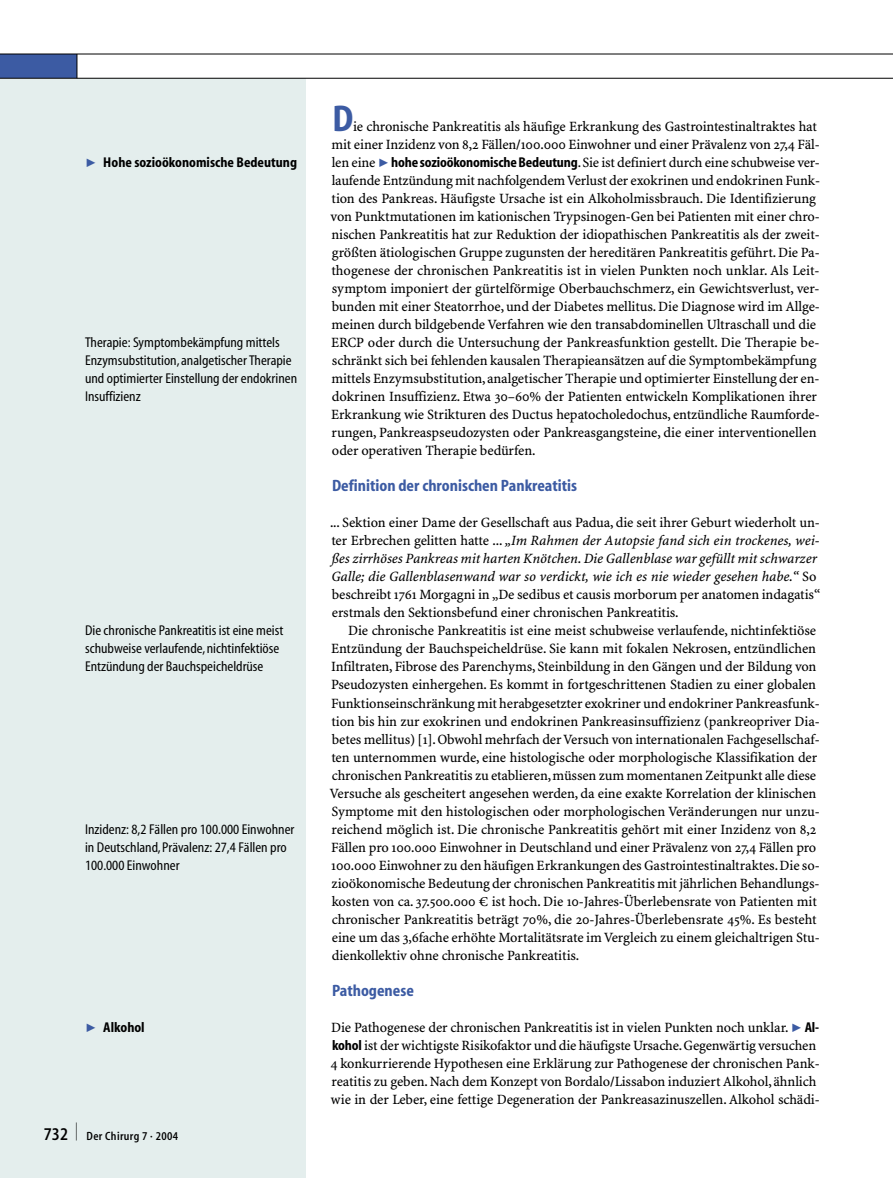
<style>
.page{position:relative;width:893px;height:1178px;background:#fff}
.page>*{position:absolute;margin:0;border:0;box-sizing:border-box;transform-origin:0 0}
.t1{font:700 condensed 37.5px "S Myriad";color:#3c5ba3}
.t2{font:700 condensed 16.5px "S Myriad";color:#3c5ba3}
.t3{font:14.25px/18px "S Minion Plus";letter-spacing:-.01em;color:#000}
.t4{font:condensed 14.25px/18px "S Myriad";color:#000}
.t5{font:700 condensed 14.25px "S Myriad";color:#000}
.t6{font:600 condensed 12px "S Myriad";letter-spacing:.03em;color:#000}
.s1{font-size:18px}
.s2{font-family:"S Myriad";font-weight:700;font-stretch:condensed}
.s3{font-style:italic}
</style>
<div class="page">
<div style="left:0;top:78px;width:306px;height:1100px;background:#e4eeed"></div>
<div style="left:0;top:54px;width:77px;height:24px;background:#3c5ba3"></div>
<svg style="left:77px;top:55px;width:1px;height:23px"></svg>
<hr style="left:0;top:54px;width:893px;height:1px;background:#000">
<hr style="left:0;top:78px;width:893px;height:1px;background:#000">
<p class="t5" style="left:103px;top:155px;width:195px">Hohe sozioökonomische Bedeutung</p>
<p class="t4" style="left:85px;top:334px;width:214px">Therapie: Symptombekämpfung mittels Enzymsubstitution, analgetischer Therapie und optimierter Einstellung der endokrinen Insuffizienz</p>
<p class="t4" style="left:85px;top:622px;width:200px">Die chronische Pankreatitis ist eine meist schubweise verlaufende, nichtinfektiöse<br>Entzündung der Bauchspeicheldrüse</p>
<p class="t4" style="left:85px;top:820px;width:211px">Inzidenz: 8,2 Fällen pro 100.000 Einwohner in Deutschland, Prävalenz: 27,4 Fällen pro<br>100.000 Einwohner</p>
<p class="t5" style="left:103px;top:1019px;width:43px">Alkohol</p>
<p class="t6" style="left:44px;top:1129px;width:136px"><span class="s1">732 </span><sup>|</sup> Der Chirurg 7 · 2004</p>
<h1 class="t1" style="left:332px;top:100px;width:22px">D</h1>
<p class="t3" style="left:331px;top:118px;width:491px;text-indent:22px">ie chronische Pankreatitis als häufige Erkrankung des Gastrointestinaltraktes hat mit einer Inzidenz von 8,2 Fällen/100.000 Einwohner und einer Prävalenz von 27,4 Fäl&shy;len eine <span class="s2">hohe sozioökonomische Bedeutung</span>. Sie ist definiert durch eine schubweise ver&shy;laufende Entzündung mit nachfolgendem Verlust der exokrinen und endokrinen Funk&shy;tion des Pankreas. Häufigste Ursache ist ein Alkoholmissbrauch. Die Identifizierung von Punktmutationen im kationischen Trypsinogen-Gen bei Patienten mit einer chro&shy;nischen Pankreatitis hat zur Reduktion der idiopathischen Pankreatitis als der zweit&shy;größten ätiologischen Gruppe zugunsten der hereditären Pankreatitis geführt. Die Pa&shy;thogenese der chronischen Pankreatitis ist in vielen Punkten noch unklar. Als Leit&shy;symptom imponiert der gürtelförmige Oberbauchschmerz, ein Gewichtsverlust, ver&shy;bunden mit einer Steatorrhoe, und der Diabetes mellitus. Die Diagnose wird im Allge&shy;meinen durch bildgebende Verfahren wie den transabdominellen Ultraschall und die ERCP oder durch die Untersuchung der Pankreasfunktion gestellt. Die Therapie be&shy;schränkt sich bei fehlenden kausalen Therapieansätzen auf die Symptombekämpfung mittels Enzymsubstitution, analgetischer Therapie und optimierter Einstellung der en&shy;dokrinen Insuffizienz. Etwa 30–60% der Patienten entwickeln Komplikationen ihrer Erkrankung wie Strikturen des Ductus hepatocholedochus, entzündliche Raumforde&shy;rungen, Pankreaspseudozysten oder Pankreasgangsteine, die einer interventionellen oder operativen Therapie bedürfen.</p>
<p class="t2" style="left:332px;top:478px;width:247px">Definition der chronischen Pankreatitis</p>
<p class="t3" style="left:330px;top:514px;width:492px">... Sektion einer Dame der Gesellschaft aus Padua, die seit ihrer Geburt wiederholt un&shy;ter Erbrechen gelitten hatte ... <span class="s3">„Im Rahmen der Autopsie fand sich ein trockenes, wei&shy;ßes zirrhöses Pankreas mit harten Knötchen. Die Gallenblase war gefüllt mit schwarzer Galle; die Gallenblasenwand war so verdickt, wie ich es nie wieder gesehen habe.“</span> So beschreibt 1761 Morgagni in „De sedibus et causis morborum per anatomen indagatis“ erstmals den Sektionsbefund einer chronischen Pankreatitis.</p>
<p class="t3" style="left:330px;top:622px;width:492px;text-indent:19px">Die chronische Pankreatitis ist eine meist schubweise verlaufende, nichtinfektiöse Entzündung der Bauchspeicheldrüse. Sie kann mit fokalen Nekrosen, entzündlichen Infiltraten, Fibrose des Parenchyms, Steinbildung in den Gängen und der Bildung von Pseudozysten einhergehen. Es kommt in fortgeschrittenen Stadien zu einer globalen Funktionseinschränkung mit herabgesetzter exokriner und endokriner Pankreasfunk&shy;tion bis hin zur exokrinen und endokrinen Pankreasinsuffizienz (pankreopriver Dia&shy;betes mellitus) [1]. Obwohl mehrfach der Versuch von internationalen Fachgesellschaf&shy;ten unternommen wurde, eine histologische oder morphologische Klassifikation der chronischen Pankreatitis zu etablieren, müssen zum momentanen Zeitpunkt alle diese Versuche als gescheitert angesehen werden, da eine exakte Korrelation der klinischen Symptome mit den histologischen oder morphologischen Veränderungen nur unzu&shy;reichend möglich ist. Die chronische Pankreatitis gehört mit einer Inzidenz von 8,2<br>Fällen pro 100.000 Einwohner in Deutschland und einer Prävalenz von 27,4 Fällen pro 100.000 Einwohner zu den häufigen Erkrankungen des Gastrointestinaltraktes. Die so&shy;zioökonomische Bedeutung der chronischen Pankreatitis mit jährlichen Behandlungs&shy;kosten von ca. 37.500.000 € ist hoch. Die 10-Jahres-Überlebensrate von Patienten mit chronischer Pankreatitis beträgt 70%, die 20-Jahres-Überlebensrate 45%. Es besteht eine um das 3,6fache erhöhte Mortalitätsrate im Vergleich zu einem gleichaltrigen Stu&shy;dienkollektiv ohne chronische Pankreatitis.</p>
<p class="t2" style="left:332px;top:982px;width:83px">Pathogenese</p>
<p class="t3" style="left:331px;top:1018px;width:491px">Die Pathogenese der chronischen Pankreatitis ist in vielen Punkten noch unklar. <span class="s2">Al&shy;kohol</span> ist der wichtigste Risikofaktor und die häufigste Ursache. Gegenwärtig versuchen 4 konkurrierende Hypothesen eine Erklärung zur Pathogenese der chronischen Pank&shy;reatitis zu geben. Nach dem Konzept von Bordalo/Lissabon induziert Alkohol, ähnlich wie in der Leber, eine fettige Degeneration der Pankreasazinuszellen. Alkohol schädi-</p>
</div>
